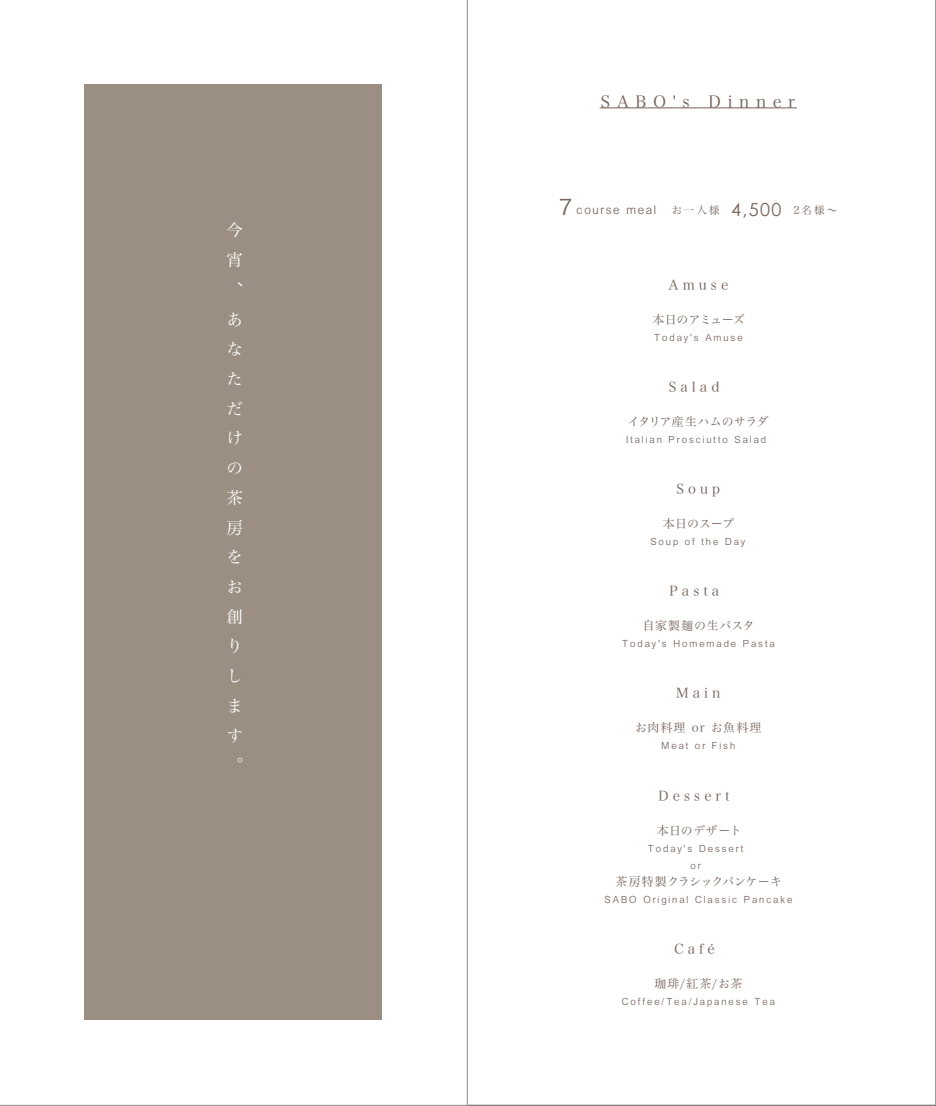
<style>
.page{position:relative;width:936px;height:1106px;background:#fff}
.page>*{position:absolute;margin:0;border:0;box-sizing:border-box;transform-origin:0 0}
.t1{font:16.5px "Hira Min Pro W3";color:#fff}
.t2{font:16.5px "Hira Min Pro W3";letter-spacing:.4em;color:#76635b}
.t3{font:16.5px "Koz Go Pr 6 N";color:#fff}
.t4{font:13.5px "Hira Min Pro N W3";letter-spacing:.3em;color:#76635b}
.t5{font:13.5px "Hira Kaku Pro W3";color:#76635b}
.t6{font:12px "DFHS Gothic W3";letter-spacing:.14em;color:#76635b}
.t7{font:11.85px "Hira Min Pro N W3";letter-spacing:-.01em;color:#76635b}
.t8{font:11.85px "Hira Min Pro N W3";letter-spacing:.025em;color:#76635b}
.t9{font:11.85px "Hira Min Pro N W3";letter-spacing:.1em;color:#76635b}
.t10{font:11.85px "Hira Min Pro N W3";letter-spacing:.065em;color:#76635b}
.t11{font:11.85px "Hira Min Pro N W3";letter-spacing:-.03em;color:#76635b}
.t12{font:10.5px "Hira Min Pro W3";letter-spacing:.2em;color:#76635b}
.t13{font:9.9px/17px "DFHS Gothic W3";letter-spacing:.2em;color:#76635b;text-align:center}
.s1{font-family:"Hira Kaku Pro W3";font-size:21px}
.s2{font-family:"Century Gothic";font-size:18px}
.s3{font-size:21px}
</style>
<div class="page">
<div style="left:84px;top:84px;width:298px;height:936px;background:#9b8f83"></div>
<hr style="left:599px;top:108px;width:197px;height:1px;background:#76635b">
<h1 class="t1" style="left:226px;top:216px;width:18px">今</h1>
<h1 class="t1" style="left:226px;top:246px;width:18px">宵</h1>
<h1 class="t3" style="left:226px;top:280px;width:18px">、</h1>
<h1 class="t1" style="left:226px;top:305px;width:18px">あ</h1>
<h1 class="t1" style="left:226px;top:335px;width:18px">な</h1>
<h1 class="t1" style="left:226px;top:365px;width:18px">た</h1>
<h1 class="t1" style="left:226px;top:394px;width:18px">だ</h1>
<h1 class="t1" style="left:226px;top:424px;width:18px">け</h1>
<h1 class="t1" style="left:226px;top:454px;width:18px">の</h1>
<h1 class="t1" style="left:226px;top:483px;width:18px">茶</h1>
<h1 class="t1" style="left:226px;top:513px;width:18px">房</h1>
<h1 class="t1" style="left:226px;top:543px;width:18px">を</h1>
<h1 class="t1" style="left:226px;top:572px;width:18px">お</h1>
<h1 class="t1" style="left:226px;top:602px;width:18px">創</h1>
<h1 class="t1" style="left:226px;top:632px;width:18px">り</h1>
<h1 class="t1" style="left:226px;top:662px;width:18px">し</h1>
<h1 class="t1" style="left:226px;top:691px;width:18px">ま</h1>
<h1 class="t1" style="left:226px;top:721px;width:18px">す</h1>
<h1 class="t3" style="left:226px;top:756px;width:18px">。</h1>
<h1 class="t2" style="left:600px;top:88px;width:196px">SABO's Dinner</h1>
<p class="t6" style="left:559px;top:204px;width:99px"><span class="s1">77</span>course meal</p>
<p class="t12" style="left:671px;top:201px;width:167px">お一人様 <span class="s2">4,500</span> 2名様～</p>
<h2 class="t5" style="left:567px;top:198px;width:59px"><span class="s3">7</span>Cour</h2>
<h2 class="t4" style="left:668px;top:273px;width:61px">Amuse</h2>
<p class="t11" style="left:652px;top:309px;width:94px">本日のアミューズ</p>
<p class="t13" style="left:654px;top:329px;width:90px">Today's Amuse</p>
<h2 class="t4" style="left:668px;top:375px;width:52px">Salad</h2>
<p class="t7" style="left:628px;top:411px;width:142px">イタリア産生ハムのサラダ</p>
<p class="t13" style="left:626px;top:431px;width:141px">Italian Prosciutto Salad</p>
<h2 class="t4" style="left:676px;top:477px;width:45px">Soup</h2>
<p class="t8" style="left:662px;top:513px;width:73px">本日のスープ</p>
<p class="t13" style="left:650px;top:533px;width:96px">Soup of the Day</p>
<h2 class="t4" style="left:669px;top:579px;width:51px">Pasta</h2>
<p class="t10" style="left:642px;top:616px;width:113px">自家製麺の生パスタ</p>
<p class="t13" style="left:617px;top:635px;width:159px">TToday's Homemade Pasta</p>
<h2 class="t4" style="left:676px;top:682px;width:46px">Main</h2>
<p class="t9" style="left:635px;top:718px;width:128px">お肉料理 or お魚料理</p>
<p class="t13" style="left:661px;top:737px;width:75px">Meat or Fish</p>
<h2 class="t4" style="left:658px;top:784px;width:73px">Dessert</h2>
<p class="t8" style="left:656px;top:820px;width:86px">本日のデザート</p>
<p class="t13" style="left:647px;top:839px;width:97px">Today's Dessert or</p>
<p class="t7" style="left:615px;top:871px;width:168px">茶房特製クラシックパンケーキ</p>
<p class="t13" style="left:604px;top:891px;width:189px">SABO Original Classic Pancake</p>
<h2 class="t4" style="left:674px;top:937px;width:42px">Café</h2>
<p class="t8" style="left:654px;top:973px;width:90px">珈琲/紅茶/お茶</p>
<p class="t13" style="left:621px;top:993px;width:155px">Coffee/Tea/Japanese Tea</p>
</div>
